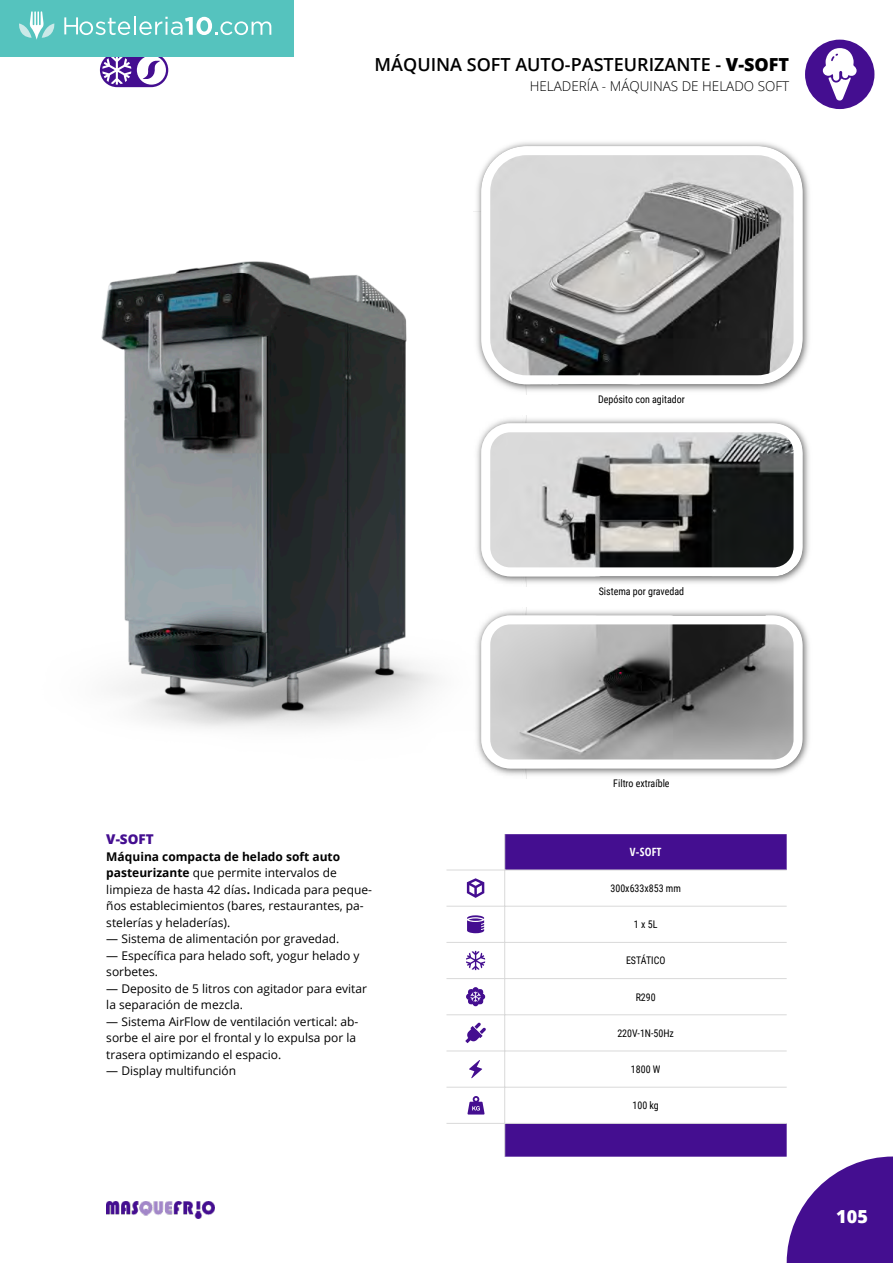
<style>
.page{position:relative;width:893px;height:1263px;background:#fff}
.page>*{position:absolute;margin:0;border:0;box-sizing:border-box;transform-origin:0 0}
.t1{font:600 18px "Open Sans";color:#000}
.t2{font:800 18px "Open Sans";color:#fff}
.t3{font:300 13.5px "Open Sans";color:#000}
.t4{font:800 13.5px "Open Sans";color:#440e90}
.t5{font:12px/16.5px "Open Sans";color:#000}
.t6{font:700 11.4px "Open Sans Condensed";color:#fff}
.t7{font:10.5px "Roboto Condensed";color:#000;scale:.95 1}
.s1{font-weight:800}
.s2{font-weight:700}
</style>
<div class="page">
<svg style="left:787px;top:1156px;width:106px;height:107px"></svg>
<img style="left:106px;top:1201px;width:108px;height:17px">
<div style="left:805px;top:40px;width:69px;height:69px;background:#440e90;border-radius:50%"></div>
<svg style="left:823px;top:48px;width:34px;height:53px"></svg>
<svg style="left:505px;top:834px;width:282px;height:323px"></svg>
<hr style="left:504px;top:834px;width:1px;height:323px;background:#d9d9d9">
<hr style="left:446px;top:870px;width:341px;height:1px;background:#d9d9d9">
<hr style="left:446px;top:906px;width:341px;height:1px;background:#d9d9d9">
<hr style="left:446px;top:942px;width:341px;height:1px;background:#d9d9d9">
<hr style="left:446px;top:978px;width:341px;height:1px;background:#d9d9d9">
<hr style="left:446px;top:1014px;width:341px;height:1px;background:#d9d9d9">
<hr style="left:446px;top:1050px;width:341px;height:1px;background:#d9d9d9">
<hr style="left:446px;top:1087px;width:341px;height:1px;background:#d9d9d9">
<hr style="left:446px;top:1123px;width:341px;height:1px;background:#d9d9d9">
<svg style="left:467px;top:878px;width:17px;height:20px"></svg>
<svg style="left:467px;top:915px;width:17px;height:18px"></svg>
<svg style="left:466px;top:987px;width:19px;height:19px"></svg>
<svg style="left:465px;top:1022px;width:21px;height:21px"></svg>
<svg style="left:469px;top:1060px;width:13px;height:18px"></svg>
<svg style="left:466px;top:951px;width:19px;height:19px"></svg>
<svg style="left:467px;top:1096px;width:18px;height:18px"></svg>
<img style="left:101px;top:261px;width:337px;height:467px">
<img style="left:477px;top:416px;width:332px;height:171px">
<svg style="left:481px;top:423px;width:321px;height:153px"></svg>
<img style="left:476px;top:608px;width:333px;height:171px">
<svg style="left:481px;top:615px;width:321px;height:153px;background:#a1a1a1"></svg>
<img style="left:474px;top:142px;width:335px;height:252px">
<svg style="left:481px;top:146px;width:321px;height:238px;background:#a2a2a2"></svg>
<svg style="left:100px;top:57px;width:68px;height:30px"></svg>
<div style="left:0;top:0;width:293px;height:57px;background:#55c3be"></div>
<svg style="left:64px;top:16px;width:207px;height:19px"></svg>
<svg style="left:19px;top:11px;width:36px;height:29px"></svg>
<h1 class="t1" style="left:375px;top:57px;width:416px">MÁQUINA SOFT AUTO-PASTEURIZANTE - <span class="s1">V-SOFT</span></h1>
<p class="t3" style="left:530px;top:80px;width:261px">HELADERÍA - MÁQUINAS DE HELADO SOFT</p>
<p class="t4" style="left:106px;top:834px;width:49px">V-SOFT</p>
<p class="t5" style="left:106px;top:849px;width:267px"><span class="s2">Máquina compacta de helado soft auto pasteurizante</span> que permite intervalos de limpieza de hasta 42 días<span class="s2">.</span> Indicada para peque&shy;ños establecimientos (bares, restaurantes, pa&shy;stelerías y heladerías).</p>
<p class="t5" style="left:106px;top:932px;width:235px">— Sistema de alimentación por gravedad.</p>
<p class="t5" style="left:106px;top:948px;width:255px">— Específica para helado soft, yogur helado y sorbetes.</p>
<p class="t5" style="left:106px;top:981px;width:262px">— Deposito de 5 litros con agitador para evitar la separación de mezcla.</p>
<p class="t5" style="left:106px;top:1014px;width:254px">— Sistema AirFlow de ventilación vertical: ab&shy;sorbe el aire por el frontal y lo expulsa por la trasera optimizando el espacio.</p>
<p class="t5" style="left:106px;top:1064px;width:131px">— Display multifunción</p>
<p class="t7" style="left:598px;top:395px;width:93px">Depósito con agitador</p>
<p class="t7" style="left:599px;top:587px;width:91px">Sistema por gravedad</p>
<p class="t7" style="left:613px;top:779px;width:61px">Filtro extraíble</p>
<p class="t6" style="left:630px;top:848px;width:33px">V-SOFT</p>
<p class="t7" style="left:610px;top:884px;width:76px">300x633x853 mm</p>
<p class="t7" style="left:634px;top:920px;width:26px">1x5L</p>
<p class="t7" style="left:626px;top:956px;width:43px">ESTÁTICO</p>
<p class="t7" style="left:636px;top:993px;width:23px">R290</p>
<p class="t7" style="left:617px;top:1029px;width:61px">220V-1N-50Hz</p>
<p class="t7" style="left:631px;top:1065px;width:33px">1800 W</p>
<p class="t7" style="left:632px;top:1101px;width:29px">100 kg</p>
<h1 class="t2" style="left:836px;top:1209px;width:33px">105</h1>
</div>
